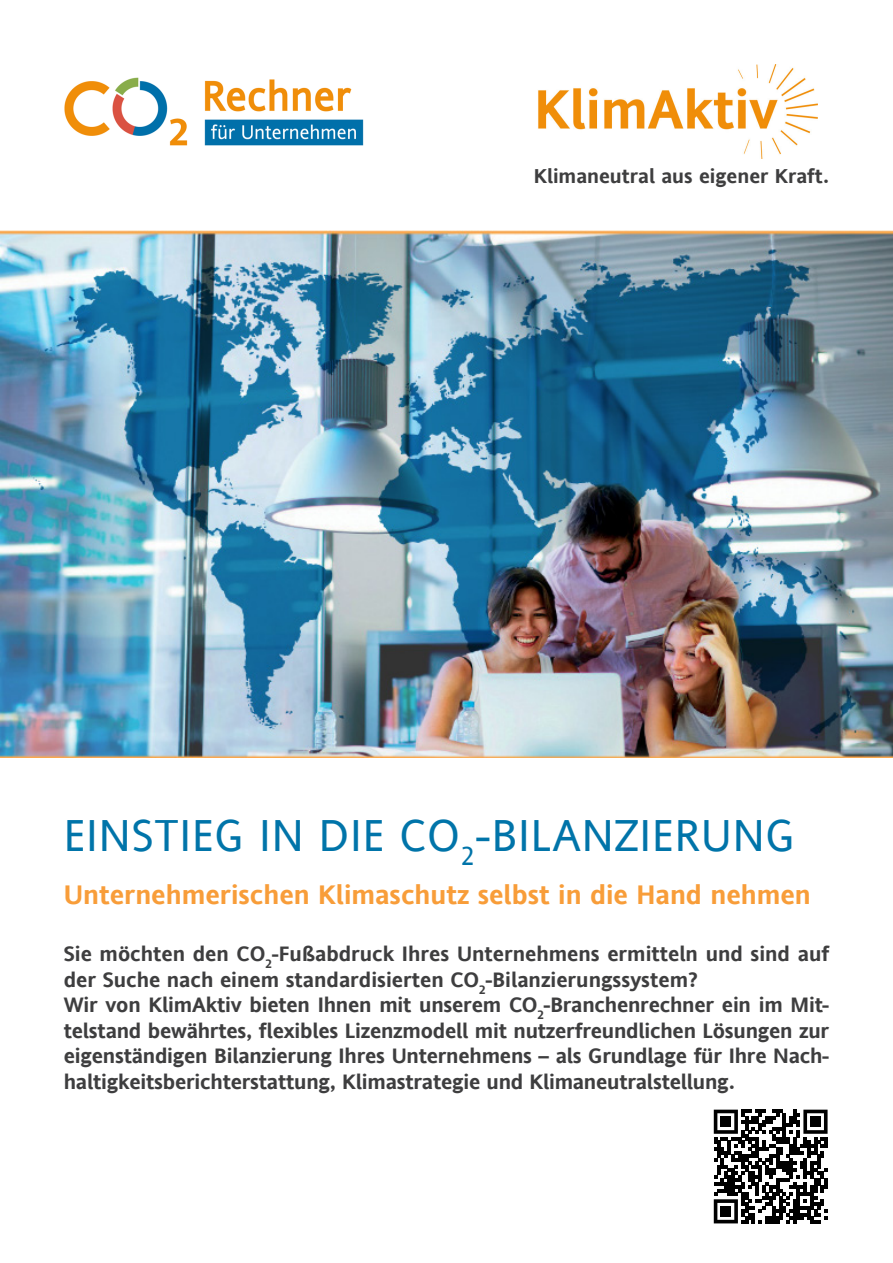
<style>
.page{position:relative;width:893px;height:1263px;background:#fff}
.page>*{position:absolute;margin:0;border:0;box-sizing:border-box;transform-origin:0 0}
._010_Headline_Titel{font:45px "Andale Sans";letter-spacing:.02em;color:#0074a9}
._010_Headline_Titel-2{font:700 27px "Andale Sans";color:#f89d39}
._012_Subline{font:700 21px/25.5px "Andale Sans";color:#3e3e3f}
.Claim{font:700 20.25px "Andale Sans";color:#3e3e3f}
</style>
<div class="page">
<img style="left:0;top:231px;width:893px;height:527px">
<img style="left:538px;top:65px;width:280px;height:94px">
<svg style="left:714px;top:1110px;width:113px;height:113px"></svg>
<div style="left:721px;top:1116px;width:10px;height:11px;background:#000"></div>
<div style="left:810px;top:1116px;width:11px;height:11px;background:#000"></div>
<div style="left:721px;top:1206px;width:10px;height:10px;background:#000"></div>
<img style="left:64px;top:77px;width:300px;height:69px">
<p class="Claim" style="left:534px;top:162px;width:297px">Klimaneutral aus eigener Kraft.</p>
<p class="_010_Headline_Titel" style="left:64px;top:804px;width:733px">EINSTIEG IN DIE CO<sub>2</sub>-BILANZIERUNG</p>
<p class="_010_Headline_Titel-2" style="left:64px;top:875px;width:749px">Unternehmerischen Klimaschutz selbst in die Hand nehmen</p>
<p class="_012_Subline" style="left:64px;top:941px;width:767px">Sie möchten den CO<sub>2</sub>-Fußabdruck Ihres Unternehmens ermitteln und sind auf der Suche nach einem standardisierten CO<sub>2</sub>-Bilanzierungssystem?</p>
<p class="_012_Subline" style="left:64px;top:992px;width:767px;text-align:justify">Wir von KlimAktiv bieten Ihnen mit unserem CO<sub>2</sub>-Branchenrechner ein im Mit&shy;telstand bewährtes, flexibles Lizenzmodell mit nutzerfreundlichen Lösungen zur eigenständigen Bilanzierung Ihres Unternehmens – als Grundlage für Ihre Nach&shy;haltigkeitsberichterstattung, Klimastrategie und Klimaneutralstellung.</p>
</div>
